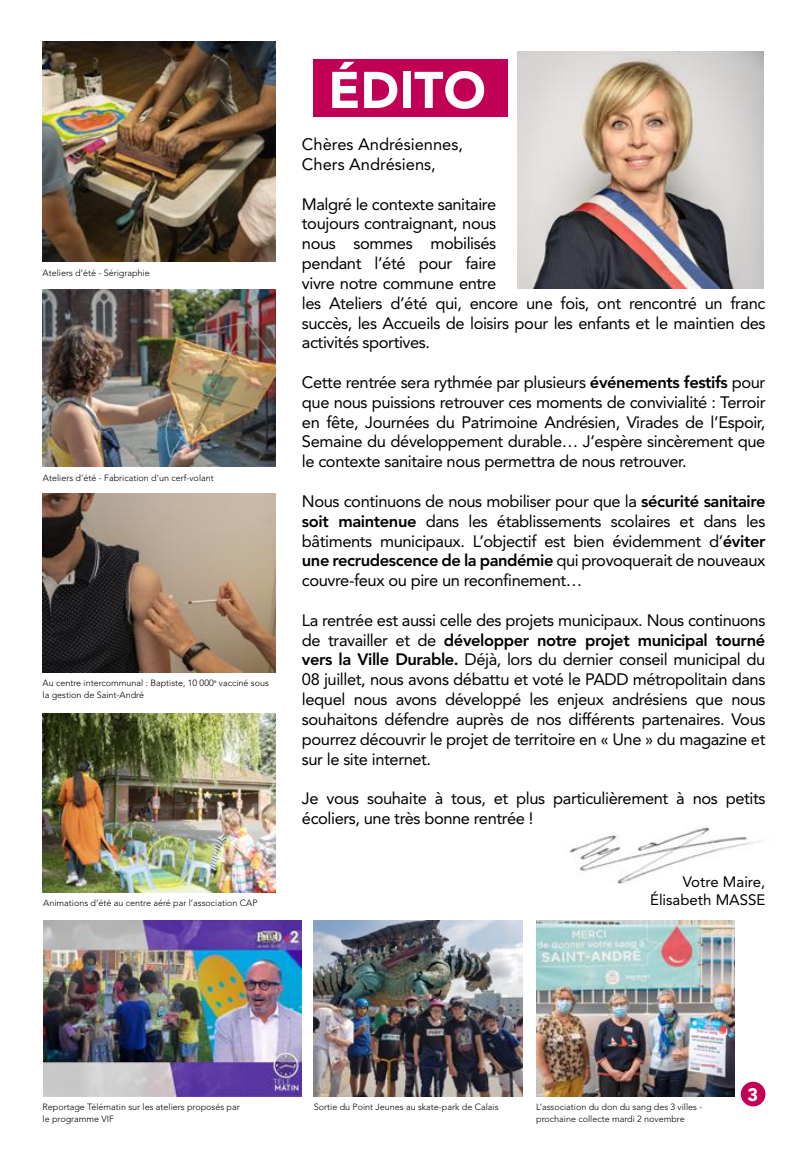
<style>
.page{position:relative;width:808px;height:1149px;background:#fff}
.page>*{position:absolute;margin:0;border:0;box-sizing:border-box;transform-origin:0 0}
.t1{font:900 51px "Avenir LT Pro";color:#fff}
.t2{font:900 18px "Avenir LT Pro";color:#fff}
.t3{font:16.5px/19.8px "Avenir LT Pro";letter-spacing:-.025em;color:#000;text-align:justify}
.t4{font:16.5px/19.8px "Avenir LT Pro";color:#000}
.t5{font:15px/18px "Avenir LT Pro";color:#000;text-align:right}
.t6{font:300 9px/12px "Avenir LT Pro";color:#000}
.s1{font-weight:800}
</style>
<div class="page">
<div style="left:741px;top:1081px;width:24px;height:25px;background:#c10056;border-radius:50%"></div>
<img style="left:569px;top:827px;width:192px;height:56px">
<img style="left:43px;top:41px;width:232px;height:221px">
<img style="left:517px;top:52px;width:247px;height:236px">
<div style="left:314px;top:59px;width:194px;height:57px;background:#c10055"></div>
<img style="left:43px;top:289px;width:232px;height:177px">
<img style="left:43px;top:493px;width:232px;height:179px">
<img style="left:43px;top:713px;width:232px;height:179px">
<img style="left:536px;top:920px;width:198px;height:176px">
<img style="left:43px;top:920px;width:259px;height:176px">
<img style="left:314px;top:920px;width:208px;height:176px">
<p class="t6" style="left:43px;top:267px;width:109px">Ateliers d’été - Sérigraphie</p>
<p class="t6" style="left:43px;top:471px;width:172px">Ateliers d’été - Fabrication d’un cerf-volant</p>
<p class="t6" style="left:43px;top:676px;width:228px">Au centre intercommunal : Baptiste, 10 000<sup>e</sup> vacciné sous la gestion de Saint-André</p>
<p class="t6" style="left:43px;top:896px;width:216px">Animations d’été au centre aéré par l’association CAP</p>
<h1 class="t1" style="left:328px;top:59px;width:159px">ÉDITO</h1>
<p class="t4" style="left:302px;top:134px;width:163px">Chères Andrésiennes,<br>Chers Andrésiens,</p>
<p class="t3" style="left:302px;top:194px;width:465px;text-align:left">Malgré le contexte sanitaire<br>toujours contraignant, nous<br>nous sommes mobilisés<br>pendant l’été pour faire<br>vivre notre commune entre<br>les Ateliers d’été qui, encore une fois, ont rencontré un franc succès, les Accueils de loisirs pour les enfants et le maintien des activités sportives.</p>
<p class="t3" style="left:302px;top:372px;width:465px">Cette rentrée sera rythmée par plusieurs <span class="s1">événements festifs</span> pour que nous puissions retrouver ces moments de convivialité : Terroir en fête, Journées du Patrimoine Andrésien, Virades de l’Espoir, Semaine du développement durable… J’espère sincèrement que le contexte sanitaire nous permettra de nous retrouver.</p>
<p class="t3" style="left:302px;top:491px;width:465px">Nous continuons de nous mobiliser pour que la <span class="s1">sécurité sanitaire soit maintenue</span> dans les établissements scolaires et dans les bâtiments municipaux. L’objectif est bien évidemment d’<span class="s1">éviter une recrudescence de la pandémie</span> qui provoquerait de nouveaux couvre-feux ou pire un reconfinement…</p>
<p class="t3" style="left:302px;top:610px;width:465px">La rentrée est aussi celle des projets municipaux. Nous continuons de travailler et de <span class="s1">développer notre projet municipal tourné vers la Ville Durable.</span> Déjà, lors du dernier conseil municipal du 08 juillet, nous avons débattu et voté le PADD métropolitain dans lequel nous avons développé les enjeux andrésiens que nous souhaitons défendre auprès de nos différents partenaires. Vous pourrez découvrir le projet de territoire en « Une » du magazine et sur le site internet.</p>
<p class="t3" style="left:302px;top:788px;width:465px">Je vous souhaite à tous, et plus particulièrement à nos petits écoliers, une très bonne rentrée !</p>
<p class="t5" style="left:650px;top:871px;width:117px">Votre Maire,<br>Élisabeth MASSE</p>
<p class="t2" style="left:747px;top:1083px;width:12px">3</p>
<p class="t6" style="left:43px;top:1100px;width:199px">Reportage Télématin sur les ateliers proposés par le programme VIF</p>
<p class="t6" style="left:536px;top:1100px;width:168px">L’association du don du sang des 3 villes - prochaine collecte mardi 2 novembre</p>
<p class="t6" style="left:314px;top:1100px;width:186px">Sortie du Point Jeunes au skate-park de Calais</p>
</div>
